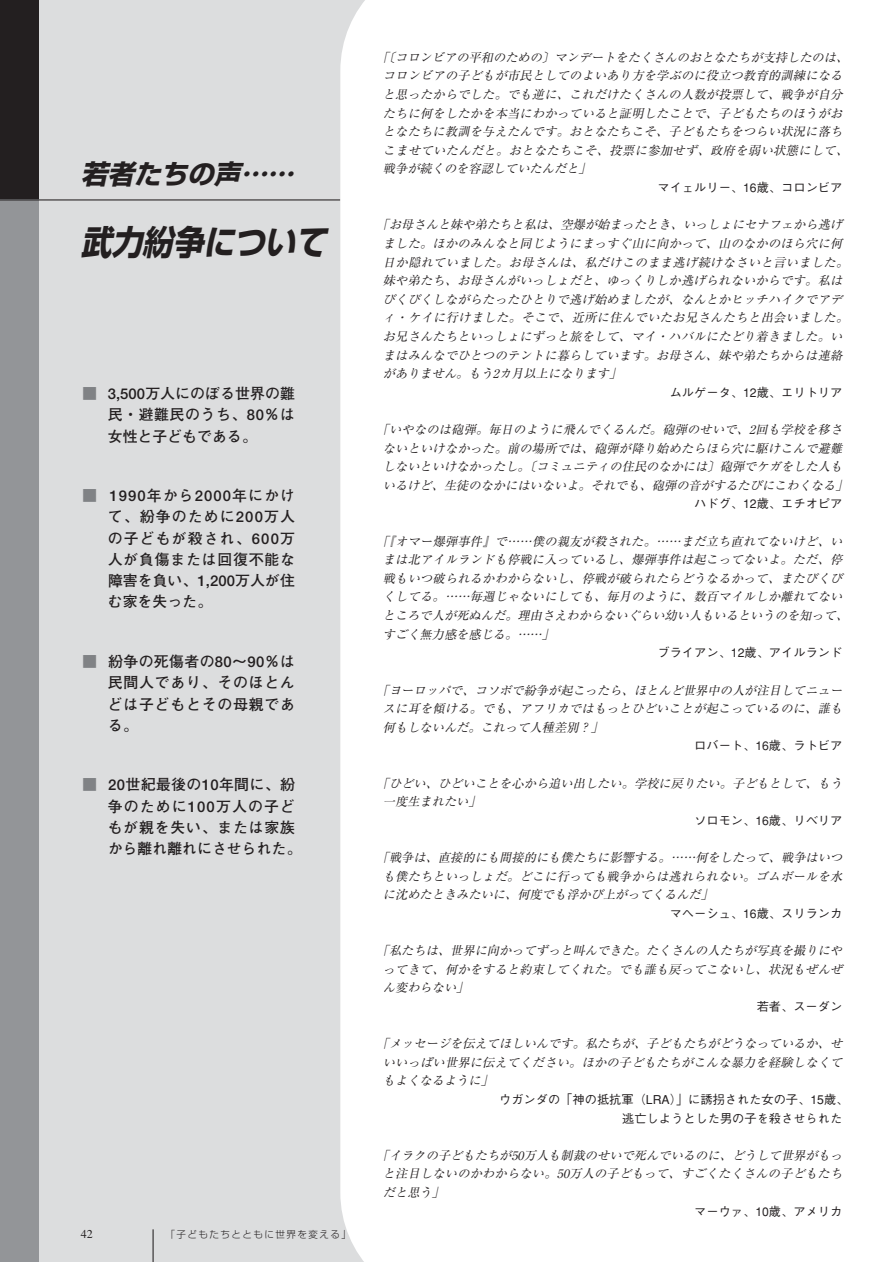
<style>
.page{position:relative;width:893px;height:1262px;background:#fff}
.page>*{position:absolute;margin:0;border:0;box-sizing:border-box;transform-origin:0 0}
.t1{font:italic 700 34.05px "Shin Go";color:#231f20;scale:.9 1}
.t2{font:italic 700 26.55px "Shin Go";color:#231f20}
.t3{font:700 14.85px/21.3px "Futo Go B101";letter-spacing:.04em;color:#231f20;text-align:justify}
.t4{font:italic 12.15px/18.6px "Ryumin";letter-spacing:.015em;color:#231f20}
.t5{font:500 12.15px/18.6px "Gothic BBB";color:#231f20}
.t6{font:12px "Times";color:#231f20}
.t7{font:300 9.6px "Shin Go";letter-spacing:.15em;color:#231f20}
.s1{color:#808285}
</style>
<div class="page">
<div style="left:0;top:0;width:892px;height:1262px;background:#dcddde"></div>
<div style="left:0;top:0;width:38px;height:200px;background:#231f20"></div>
<div style="left:0;top:200px;width:38px;height:1062px;background:#939598"></div>
<hr style="left:152px;top:1229px;width:2px;height:33px;background:#231f20">
<hr style="left:0;top:199px;width:340px;height:1px;background:#231f20">
<div style="left:340px;top:0;width:552px;height:1262px;background:#fff"></div>
<h2 class="t2" style="left:81px;top:164px;width:219px">若者たちの声 ……</h2>
<h1 class="t1" style="left:81px;top:230px;width:280px">武力紛争について</h1>
<p class="t3" style="left:108px;top:384px;width:189px;text-indent:-26px"><span class="s1">■</span> 3,500万人にのぼる世界の難民・避難民のうち、80％は女性と子どもである。</p>
<p class="t3" style="left:108px;top:486px;width:189px;text-indent:-26px"><span class="s1">■</span> 1990年から2000年にかけて、紛争のために200万人の子どもが殺され、600万人が負傷または回復不能な障害を負い、1,200万人が住む家を失った。</p>
<p class="t3" style="left:108px;top:652px;width:189px;text-indent:-26px"><span class="s1">■</span> 紛争の死傷者の80～90％は民間人であり、そのほとんどは子どもとその母親である。</p>
<p class="t3" style="left:108px;top:775px;width:195px;text-align:left;text-indent:-26px"><span class="s1">■</span> 20世紀最後の10年間に、紛争のために100万人の子どもが親を失い、または家族から離れ離れにさせられた。</p>
<p class="t6" style="left:81px;top:1229px;width:13px">42</p>
<p class="t7" style="left:165px;top:1230px;width:187px">「子どもたちとともに世界を変える」</p>
<p class="t4" style="left:383px;top:50px;width:469px;text-indent:-6px">「〔コロンビアの平和のための〕マンデートをたくさんのおとなたちが支持したのは、コロンビアの子どもが市民としてのよいあり方を学ぶのに役立つ教育的訓練になると思ったからでした。でも逆に、これだけたくさんの人数が投票して、戦争が自分たちに何をしたかを本当にわかっていると証明したことで、子どもたちのほうがおとなたちに教訓を与えたんです。おとなたちこそ、子どもたちをつらい状況に落ちこませていたんだと。おとなたちこそ、投票に参加せず、政府を弱い状態にして、戦争が続くのを容認していたんだと」</p>
<p class="t5" style="left:657px;top:180px;width:186px">マイェルリー、16歳、コロンビア</p>
<p class="t4" style="left:383px;top:217px;width:469px;text-indent:-6px">「お母さんと妹や弟たちと私は、空爆が始まったとき、いっしょにセナフェから逃げました。ほかのみんなと同じようにまっすぐ山に向かって、山のなかのほら穴に何日か隠れていました。お母さんは、私だけこのまま逃げ続けなさいと言いました。妹や弟たち、お母さんがいっしょだと、ゆっくりしか逃げられないからです。私はびくびくしながらたったひとりで逃げ始めましたが、なんとかヒッチハイクでアディ・ケイに行けました。そこで、近所に住んでいたお兄さんたちと出会いました。お兄さんたちといっしょにずっと旅をして、マイ・ハバルにたどり着きました。いまはみんなでひとつのテントに暮らしています。お母さん、妹や弟たちからは連絡がありません。もう2カ月以上になります」</p>
<p class="t5" style="left:669px;top:384px;width:174px">ムルゲータ、12歳、エリトリア</p>
<p class="t4" style="left:377px;top:422px;width:474px;text-align:center">「いやなのは砲弾。毎日のように飛んでくるんだ。砲弾のせいで、2回も学校を移さないといけなかった。前の場所では、砲弾が降り始めたらほら穴に駆けこんで避難しないといけなかったし。〔コミュニティの住民のなかには〕砲弾でケガをした人もいるけど、生徒のなかにはいないよ。それでも、砲弾の音がするたびにこわくなる」</p>
<p class="t5" style="left:694px;top:496px;width:150px">ハドグ、12歳、エチオピア</p>
<p class="t4" style="left:383px;top:533px;width:469px;text-indent:-6px">「『オマー爆弾事件』で……僕の親友が殺された。……まだ立ち直れてないけど、いまは北アイルランドも停戦に入っているし、爆弾事件は起こってないよ。ただ、停戦もいつ破られるかわからないし、停戦が破られたらどうなるかって、またびくびくしてる。……毎週じゃないにしても、毎月のように、数百マイルしか離れてないところで人が死ぬんだ。理由さえわからないぐらい幼い人もいるというのを知って、すごく無力感を感じる。……」</p>
<p class="t5" style="left:657px;top:645px;width:186px">ブライアン、12歳、アイルランド</p>
<p class="t4" style="left:383px;top:682px;width:463px;text-align:justify;text-indent:-6px">「ヨーロッパで、コソボで紛争が起こったら、ほとんど世界中の人が注目してニュースに耳を傾ける。でも、アフリカではもっとひどいことが起こっているのに、誰も何もしないんだ。これって人種差別？」</p>
<p class="t5" style="left:694px;top:738px;width:150px">ロバート、16歳、ラトビア</p>
<p class="t4" style="left:383px;top:775px;width:463px;text-indent:-6px">「ひどい、ひどいことを心から追い出したい。学校に戻りたい。子どもとして、もう一度生まれたい」</p>
<p class="t5" style="left:694px;top:812px;width:150px">ソロモン、16歳、リベリア</p>
<p class="t4" style="left:383px;top:849px;width:463px;text-indent:-6px">「戦争は、直接的にも間接的にも僕たちに影響する。……何をしたって、戦争はいつも僕たちといっしょだ。どこに行っても戦争からは逃れられない。ゴムボールを水に沈めたときみたいに、何度でも浮かび上がってくるんだ」</p>
<p class="t5" style="left:669px;top:905px;width:174px">マヘーシュ、16歳、スリランカ</p>
<p class="t4" style="left:383px;top:942px;width:463px;text-indent:-6px">「私たちは、世界に向かってずっと叫んできた。たくさんの人たちが写真を撮りにやってきて、何かをすると約束してくれた。でも誰も戻ってこないし、状況もぜんぜん変わらない」</p>
<p class="t5" style="left:756px;top:998px;width:87px">若者、スーダン</p>
<p class="t4" style="left:383px;top:1035px;width:463px;text-align:justify;text-indent:-6px">「メッセージを伝えてほしいんです。私たちが、子どもたちがどうなっているか、せいいっぱい世界に伝えてください。ほかの子どもたちがこんな暴力を経験しなくてもよくなるように」</p>
<p class="t5" style="left:622px;top:1091px;width:228px;text-indent:-123px">ウガンダの「神の抵抗軍（LRA）」に誘拐された女の子、15歳、逃亡しようとした男の子を殺させられた</p>
<p class="t4" style="left:383px;top:1147px;width:463px;text-align:justify;text-indent:-6px">「イラクの子どもたちが50万人も制裁のせいで死んでいるのに、どうして世界がもっと注目しないのかわからない。50万人の子どもって、すごくたくさんの子どもたちだと思う」</p>
<p class="t5" style="left:694px;top:1203px;width:150px">マーウァ、10歳、アメリカ</p>
</div>
